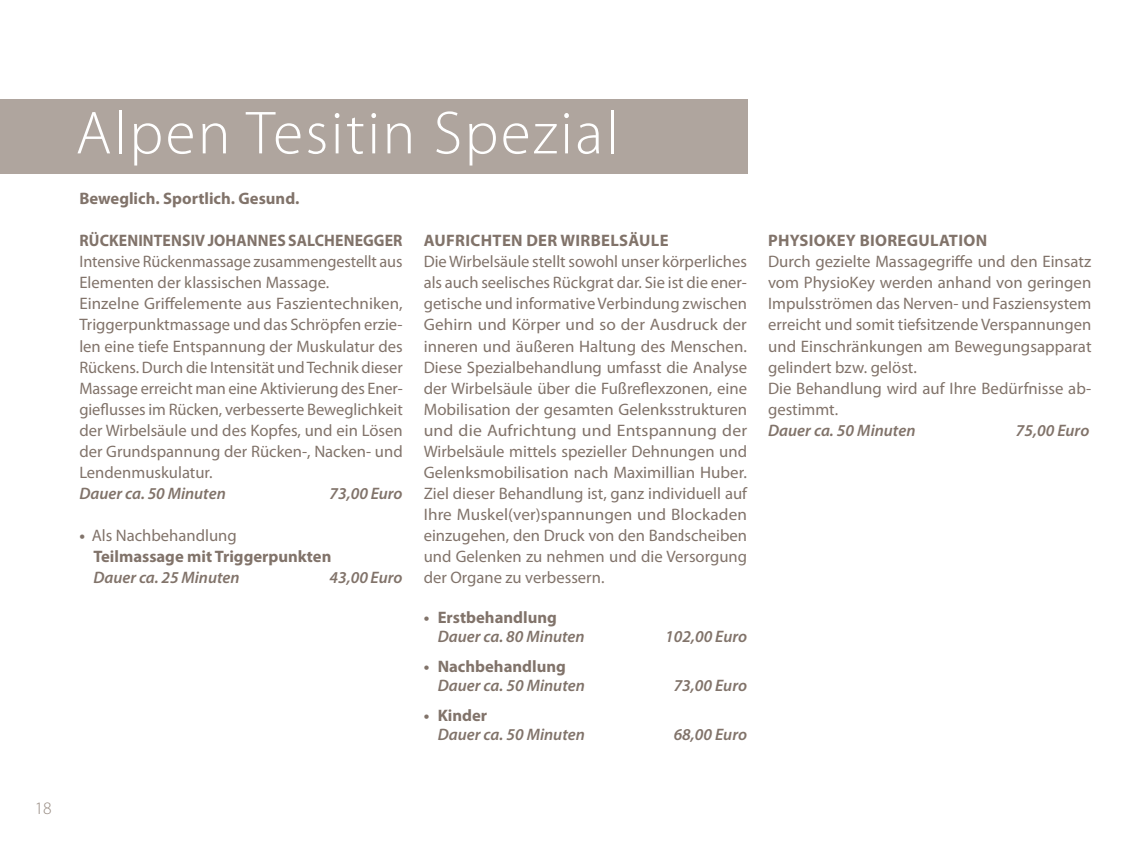
<style>
.page{position:relative;width:1141px;height:844px;background:#fff}
.page>*{position:absolute;margin:0;border:0;box-sizing:border-box;transform-origin:0 0}
.t1{font:300 61.25px "Myriad Pro";letter-spacing:.04em;color:#fff}
.t2{font:300 17.5px "Myriad Pro";color:#978b82}
.t3{font:16.62px/21px "Myriad Pro";color:#81736a}
.t4{font:italic 600 16.62px "Myriad Pro";color:#81736a}
.t5{font:700 16.62px/21px "Myriad Pro";color:#81736a}
.t6{font:700 16.62px "Myriad Pro";letter-spacing:.02em;color:#81736a}
.t7{font:700 16.62px "Myriad Pro";color:#81736a;scale:.94 1}
.s1{font-weight:400}
</style>
<div class="page">
<div style="left:0;top:99px;width:747px;height:75px;background:#afa59e"></div>
<p class="t2" style="left:35px;top:797px;width:19px">18</p>
<h1 class="t1" style="left:76px;top:96px;width:544px">Alpen Tesitin Spezial</h1>
<p class="t5" style="left:79px;top:188px;width:222px">Beweglich. Sportlich. Gesund.</p>
<p class="t7" style="left:80px;top:230px;width:345px">RÜCKENINTENSIV JOHANNES SALCHENEGGER</p>
<p class="t3" style="left:79px;top:251px;width:325px">Intensive Rückenmassage zusammengestellt aus Elementen der klassischen Massage.<br>Einzelne Griffelemente aus Faszientechniken, Triggerpunktmassage und das Schröpfen erzie&shy;len eine tiefe Entspannung der Muskulatur des Rückens. Durch die Intensität und Technik dieser Massage erreicht man eine Aktivierung des Ener&shy;gieflusses im Rücken, verbesserte Beweglichkeit der Wirbelsäule und des Kopfes, und ein Lösen der Grundspannung der Rücken-, Nacken- und Lendenmuskulatur.</p>
<p class="t4" style="left:79px;top:482px;width:148px">Dauer ca. 50 Minuten</p>
<p class="t4" style="left:329px;top:482px;width:75px">73,00 Euro</p>
<p class="t5" style="left:93px;top:524px;width:240px;text-indent:-14px">• <span class="s1">Als Nachbehandlung<br></span>Teilmassage mit Triggerpunkten</p>
<p class="t4" style="left:93px;top:566px;width:148px">Dauer ca. 25 Minuten</p>
<p class="t4" style="left:329px;top:566px;width:75px">43,00 Euro</p>
<p class="t6" style="left:424px;top:230px;width:246px">AUFRICHTEN DER WIRBELSÄULE</p>
<p class="t3" style="left:424px;top:251px;width:325px;text-align:justify">Die Wirbelsäule stellt sowohl unser körperliches als auch seelisches Rückgrat dar. Sie ist die ener&shy;getische und informative Verbindung zwischen Gehirn und Körper und so der Ausdruck der inneren und äußeren Haltung des Menschen.<br>Diese Spezialbehandlung umfasst die Analyse der Wirbelsäule über die Fußreflexzonen, eine Mobilisation der gesamten Gelenksstrukturen und die Aufrichtung und Entspannung der Wirbelsäule mittels spezieller Dehnungen und Gelenksmobilisation nach Maximillian Huber.<br>Ziel dieser Behandlung ist, ganz individuell auf Ihre Muskel(ver)spannungen und Blockaden einzugehen, den Druck von den Bandscheiben und Gelenken zu nehmen und die Versorgung der Organe zu verbessern.</p>
<p class="t5" style="left:424px;top:606px;width:135px">• Erstbehandlung</p>
<p class="t4" style="left:438px;top:626px;width:148px">Dauer ca. 80 Minuten</p>
<p class="t4" style="left:665px;top:626px;width:83px">102,00 Euro</p>
<p class="t5" style="left:424px;top:655px;width:144px">• Nachbehandlung</p>
<p class="t4" style="left:438px;top:675px;width:149px">Dauer ca. 50 Minuten</p>
<p class="t4" style="left:674px;top:675px;width:75px">73,00 Euro</p>
<p class="t5" style="left:424px;top:704px;width:65px">• Kinder</p>
<p class="t4" style="left:438px;top:724px;width:149px">Dauer ca. 50 Minuten</p>
<p class="t4" style="left:674px;top:724px;width:75px">68,00 Euro</p>
<p class="t6" style="left:768px;top:230px;width:220px">PHYSIOKEY BIOREGULATION</p>
<p class="t3" style="left:768px;top:251px;width:325px">Durch gezielte Massagegriffe und den Einsatz vom PhysioKey werden anhand von geringen Impulsströmen das Nerven- und Fasziensystem erreicht und somit tiefsitzende Verspannungen und Einschränkungen am Bewegungsapparat gelindert bzw. gelöst.<br>Die Behandlung wird auf Ihre Bedürfnisse ab&shy;gestimmt.</p>
<p class="t4" style="left:768px;top:419px;width:149px">Dauer ca. 50 Minuten</p>
<p class="t4" style="left:1016px;top:419px;width:75px">75,00 Euro</p>
</div>
